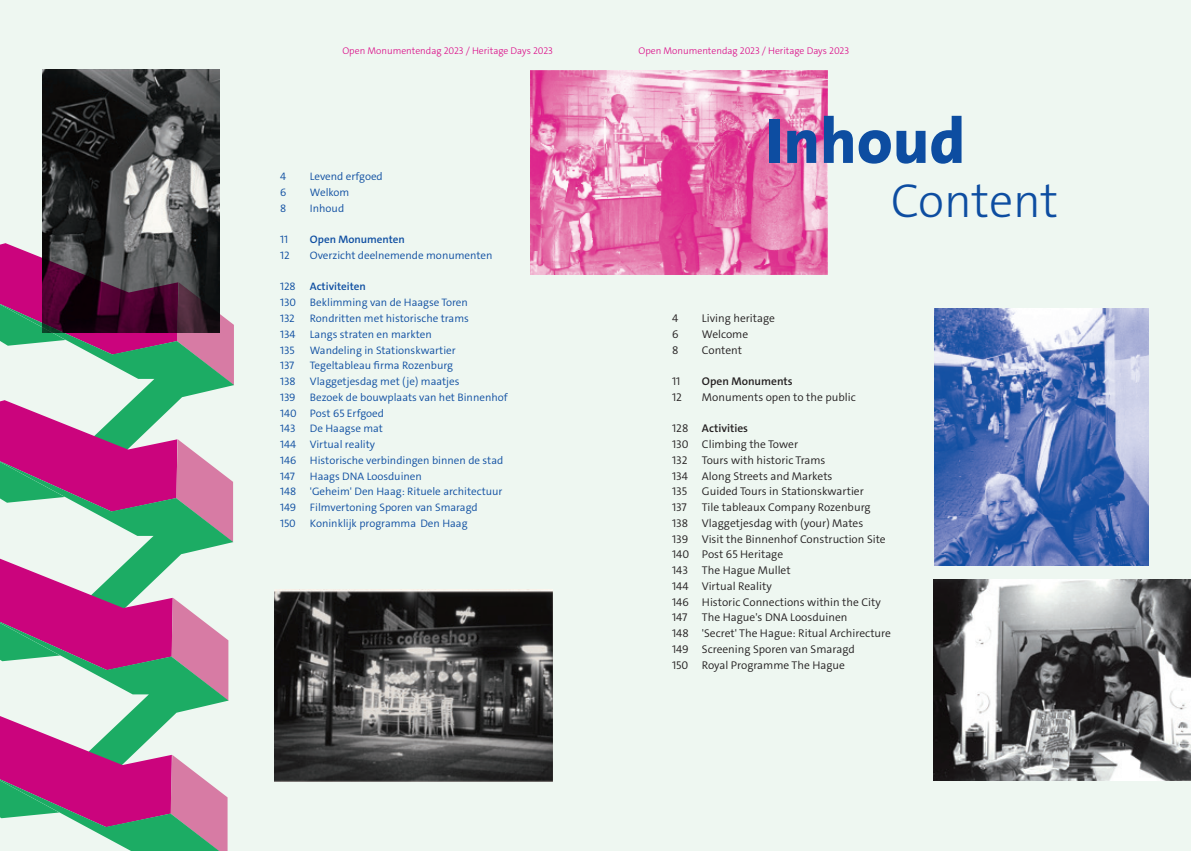
<style>
.page{position:relative;width:1191px;height:851px;background:#fff}
.page>*{position:absolute;margin:0;border:0;box-sizing:border-box;transform-origin:0 0}
.Grote_kop_NL{font:800 64.5px "The Sans C4 s";color:#0d4da1}
.Grote_kop_ENG{font:300 48px "The Sans C4 s";letter-spacing:-.005em;color:#0d4da1}
.Inhoud_NL{font:300 11.25px/15.8px "The Sans C4 s";color:#231f20}
.Inhoud_NL-2{font:600 11.25px "The Sans C4 s";color:#231f20}
.Broodtekst_NL_blauw{font:300 10.8px/15.8px "The Sans C4 s";color:#0d4da1}
.Broodtekst_NL_blauw-2{font:600 10.8px "The Sans C4 s";color:#0d4da1}
.kleine_pagina_titels_roze_-_links{font:300 9.75px "The Sans C4 s";color:#da0585}
</style>
<div class="page">
<div style="left:596px;top:0;width:595px;height:850px;background:#eef7f1"></div>
<div style="left:0;top:0;width:596px;height:850px;background:#eef7f1"></div>
<img style="left:933px;top:579px;width:258px;height:201px">
<img style="left:530px;top:70px;width:297px;height:205px">
<img style="left:274px;top:589px;width:279px;height:192px">
<img style="left:934px;top:308px;width:214px;height:257px">
<img style="left:42px;top:69px;width:177px;height:174px">
<svg style="left:0;top:243px;width:234px;height:607px"></svg>
<p class="kleine_pagina_titels_roze_-_links" style="left:342px;top:44px;width:212px">Open Monumentendag 2023 / Heritage Days 2023</p>
<p class="kleine_pagina_titels_roze_-_links" style="left:638px;top:44px;width:212px">Open Monumentendag 2023 / Heritage Days 2023</p>
<p class="Broodtekst_NL_blauw" style="left:280px;top:169px;width:8px">4</p>
<p class="Broodtekst_NL_blauw" style="left:280px;top:184px;width:8px">6</p>
<p class="Broodtekst_NL_blauw" style="left:280px;top:200px;width:8px">8</p>
<p class="Broodtekst_NL_blauw" style="left:280px;top:232px;width:10px">11</p>
<p class="Broodtekst_NL_blauw" style="left:280px;top:247px;width:11px">12</p>
<p class="Broodtekst_NL_blauw" style="left:280px;top:279px;width:17px">128</p>
<p class="Broodtekst_NL_blauw" style="left:280px;top:295px;width:18px">130</p>
<p class="Broodtekst_NL_blauw" style="left:280px;top:310px;width:16px">132</p>
<p class="Broodtekst_NL_blauw" style="left:280px;top:326px;width:17px">134</p>
<p class="Broodtekst_NL_blauw" style="left:280px;top:342px;width:16px">135</p>
<p class="Broodtekst_NL_blauw" style="left:280px;top:358px;width:16px">137</p>
<p class="Broodtekst_NL_blauw" style="left:280px;top:373px;width:17px">138<br>139</p>
<p class="Broodtekst_NL_blauw" style="left:280px;top:405px;width:18px">140</p>
<p class="Broodtekst_NL_blauw" style="left:280px;top:421px;width:17px">143</p>
<p class="Broodtekst_NL_blauw" style="left:280px;top:436px;width:18px">144</p>
<p class="Broodtekst_NL_blauw" style="left:280px;top:452px;width:18px">146</p>
<p class="Broodtekst_NL_blauw" style="left:280px;top:468px;width:16px">147</p>
<p class="Broodtekst_NL_blauw" style="left:280px;top:484px;width:18px">148</p>
<p class="Broodtekst_NL_blauw" style="left:280px;top:499px;width:18px">149</p>
<p class="Broodtekst_NL_blauw" style="left:280px;top:515px;width:17px">150</p>
<p class="Broodtekst_NL_blauw" style="left:310px;top:169px;width:74px">Levend erfgoed</p>
<p class="Broodtekst_NL_blauw" style="left:310px;top:184px;width:41px">Welkom</p>
<p class="Broodtekst_NL_blauw" style="left:310px;top:200px;width:36px">Inhoud</p>
<p class="Broodtekst_NL_blauw-2" style="left:310px;top:232px;width:97px">Open Monumenten</p>
<p class="Broodtekst_NL_blauw" style="left:310px;top:247px;width:184px">Overzicht deelnemende monumenten</p>
<p class="Broodtekst_NL_blauw-2" style="left:310px;top:280px;width:58px">Activiteiten</p>
<p class="Broodtekst_NL_blauw" style="left:310px;top:295px;width:160px">Beklimming van de Haagse Toren</p>
<p class="Broodtekst_NL_blauw" style="left:310px;top:310px;width:160px">Rondritten met historische trams</p>
<p class="Broodtekst_NL_blauw" style="left:310px;top:326px;width:124px">Langs straten en markten</p>
<p class="Broodtekst_NL_blauw" style="left:310px;top:342px;width:147px">Wandeling in Stationskwartier</p>
<p class="Broodtekst_NL_blauw" style="left:310px;top:358px;width:145px">Tegeltableau firma Rozenburg</p>
<p class="Broodtekst_NL_blauw" style="left:310px;top:373px;width:151px">Vlaggetjesdag met (je) maatjes</p>
<p class="Broodtekst_NL_blauw" style="left:310px;top:389px;width:199px">Bezoek de bouwplaats van het Binnenhof</p>
<p class="Broodtekst_NL_blauw" style="left:310px;top:405px;width:76px">Post 65 Erfgoed</p>
<p class="Broodtekst_NL_blauw" style="left:310px;top:421px;width:75px">De Haagse mat</p>
<p class="Broodtekst_NL_blauw" style="left:310px;top:436px;width:67px">Virtual reality</p>
<p class="Broodtekst_NL_blauw" style="left:310px;top:452px;width:195px">Historische verbindingen binnen de stad</p>
<p class="Broodtekst_NL_blauw" style="left:310px;top:468px;width:114px">Haags DNA Loosduinen</p>
<p class="Broodtekst_NL_blauw" style="left:310px;top:484px;width:194px">'Geheim' Den Haag: Rituele architectuur</p>
<p class="Broodtekst_NL_blauw" style="left:310px;top:499px;width:169px">Filmvertoning Sporen van Smaragd</p>
<p class="Broodtekst_NL_blauw" style="left:310px;top:515px;width:159px">Koninklijk programma Den Haag</p>
<p class="Grote_kop_NL" style="left:765px;top:100px;width:201px">Inhoud</p>
<p class="Grote_kop_ENG" style="left:890px;top:170px;width:169px">Content</p>
<p class="Inhoud_NL" style="left:672px;top:310px;width:8px">4</p>
<p class="Inhoud_NL" style="left:672px;top:326px;width:8px">6</p>
<p class="Inhoud_NL" style="left:672px;top:342px;width:8px">8</p>
<p class="Inhoud_NL" style="left:672px;top:373px;width:10px">11</p>
<p class="Inhoud_NL" style="left:672px;top:389px;width:11px">12</p>
<p class="Inhoud_NL" style="left:672px;top:420px;width:18px">128</p>
<p class="Inhoud_NL" style="left:672px;top:436px;width:18px">130</p>
<p class="Inhoud_NL" style="left:672px;top:452px;width:17px">132</p>
<p class="Inhoud_NL" style="left:672px;top:468px;width:17px">134</p>
<p class="Inhoud_NL" style="left:672px;top:483px;width:17px">135</p>
<p class="Inhoud_NL" style="left:672px;top:499px;width:16px">137</p>
<p class="Inhoud_NL" style="left:672px;top:515px;width:18px">138<br>139</p>
<p class="Inhoud_NL" style="left:672px;top:546px;width:19px">140</p>
<p class="Inhoud_NL" style="left:672px;top:562px;width:17px">143</p>
<p class="Inhoud_NL" style="left:672px;top:578px;width:18px">144</p>
<p class="Inhoud_NL" style="left:672px;top:594px;width:18px">146</p>
<p class="Inhoud_NL" style="left:672px;top:609px;width:17px">147</p>
<p class="Inhoud_NL" style="left:672px;top:625px;width:18px">148</p>
<p class="Inhoud_NL" style="left:672px;top:641px;width:18px">149</p>
<p class="Inhoud_NL" style="left:672px;top:657px;width:18px">150</p>
<p class="Inhoud_NL" style="left:702px;top:310px;width:74px">Living heritage<br>Welcome</p>
<p class="Inhoud_NL" style="left:702px;top:342px;width:42px">Content</p>
<p class="Inhoud_NL-2" style="left:702px;top:374px;width:92px">Open Monuments</p>
<p class="Inhoud_NL" style="left:702px;top:389px;width:155px">Monuments open to the public</p>
<p class="Inhoud_NL-2" style="left:702px;top:421px;width:48px">Activities</p>
<p class="Inhoud_NL" style="left:702px;top:436px;width:98px">Climbing the Tower</p>
<p class="Inhoud_NL" style="left:702px;top:452px;width:125px">Tours with historic Trams</p>
<p class="Inhoud_NL" style="left:702px;top:468px;width:132px">Along Streets and Markets</p>
<p class="Inhoud_NL" style="left:702px;top:483px;width:163px">Guided Tours in Stationskwartier</p>
<p class="Inhoud_NL" style="left:702px;top:499px;width:170px">Tile tableaux Company Rozenburg</p>
<p class="Inhoud_NL" style="left:702px;top:515px;width:163px">Vlaggetjesdag with (your) Mates</p>
<p class="Inhoud_NL" style="left:702px;top:531px;width:185px">Visit the Binnenhof Construction Site</p>
<p class="Inhoud_NL" style="left:702px;top:546px;width:83px">Post 65 Heritage</p>
<p class="Inhoud_NL" style="left:702px;top:562px;width:90px">The Hague Mullet</p>
<p class="Inhoud_NL" style="left:702px;top:578px;width:71px">Virtual Reality</p>
<p class="Inhoud_NL" style="left:702px;top:594px;width:180px">Historic Connections within the City</p>
<p class="Inhoud_NL" style="left:702px;top:609px;width:147px">The Hague's DNA Loosduinen</p>
<p class="Inhoud_NL" style="left:702px;top:625px;width:190px">'Secret' The Hague: Ritual Archirecture</p>
<p class="Inhoud_NL" style="left:702px;top:641px;width:154px">Screening Sporen van Smaragd</p>
<p class="Inhoud_NL" style="left:702px;top:657px;width:144px">Royal Programme The Hague</p>
</div>
